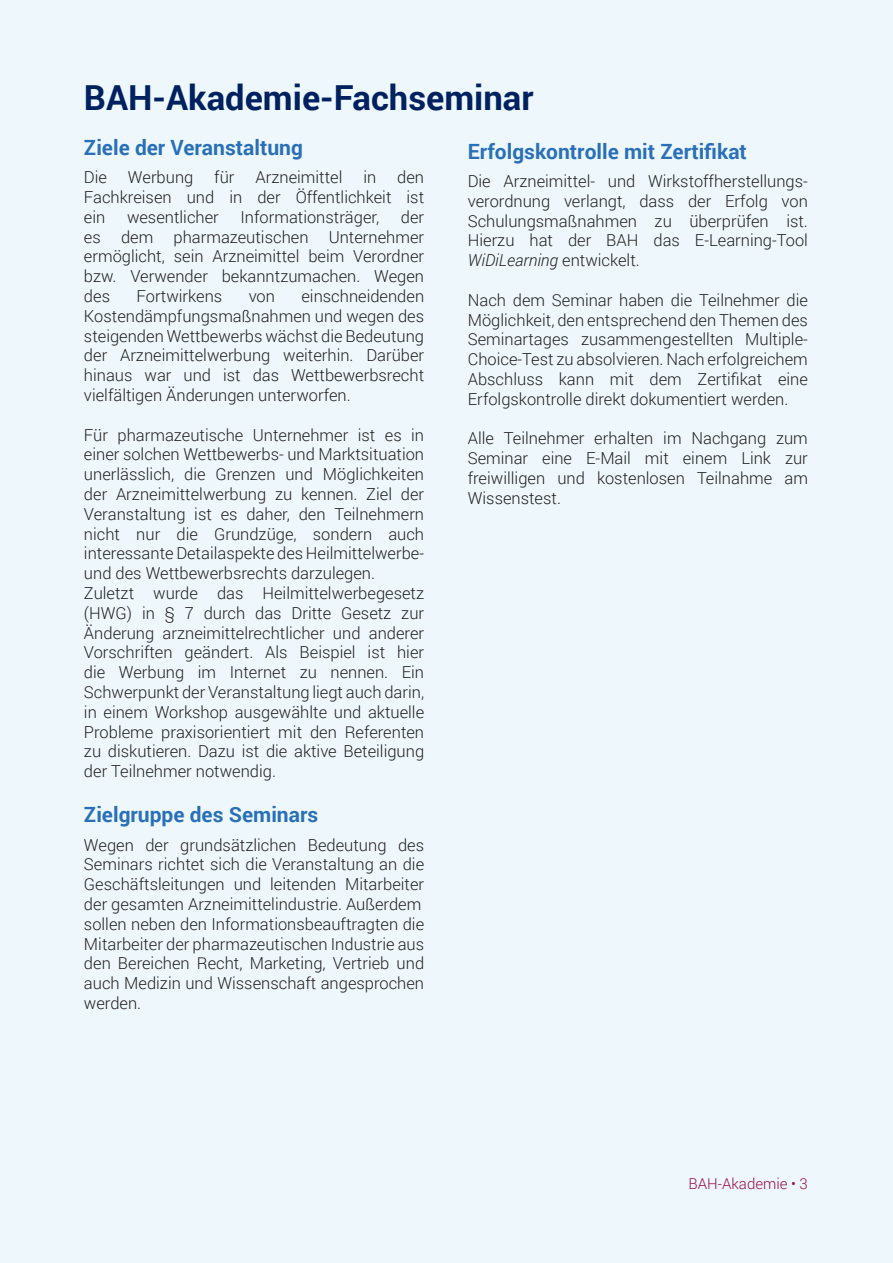
<style>
.page{position:relative;width:893px;height:1263px;background:#eef8fc}
.page>*{position:absolute;margin:0;border:0;box-sizing:border-box;transform-origin:0 0}
.t1{font:700 34.5px "Roboto";color:#002160}
.t2{font:700 21px "Roboto";color:#2a70b8}
.t3{font:300 16.5px/19.8px "Roboto";color:#231f20;text-align:justify}
.t4{font:300 15px "Roboto";color:#970d49}
.s1{font-style:italic}
</style>
<div class="page">
<h1 class="t1" style="left:84px;top:73px;width:451px">BAH-Akademie-Fachseminar</h1>
<p class="t2" style="left:84px;top:133px;width:220px">Ziele der Veranstaltung</p>
<p class="t3" style="left:84px;top:167px;width:25px">Die</p>
<p class="t3" style="left:128px;top:167px;width:67px">Werbung</p>
<p class="t3" style="left:214px;top:167px;width:22px">für</p>
<p class="t3" style="left:255px;top:167px;width:88px">Arzneimittel</p>
<p class="t3" style="left:363px;top:167px;width:14px">in</p>
<p class="t2" style="left:468px;top:136px;width:281px">Erfolgskontrolle mit Zertifikat</p>
<p class="t3" style="left:468px;top:171px;width:342px">Die Arzneimittel- und Wirkstoffherstellungs&shy;verordnung verlangt, dass der Erfolg von Schulungsmaßnahmen zu überprüfen ist.<br>Hierzu hat der BAH das E-Learning-Tool <span class="s1">WiDiLearning</span> entwickelt.</p>
<p class="t3" style="left:468px;top:289px;width:342px">Nach dem Seminar haben die Teilnehmer die Möglichkeit, den entsprechend den Themen des Seminartages zusammengestellten Multiple-Choice-Test zu absolvieren. Nach erfolgreichem Abschluss kann mit dem Zertifikat eine Erfolgskontrolle direkt dokumentiert werden.</p>
<p class="t3" style="left:468px;top:428px;width:342px">Alle Teilnehmer erhalten im Nachgang zum Seminar eine E-Mail mit einem Link zur freiwilligen und kostenlosen Teilnahme am Wissenstest.</p>
<p class="t3" style="left:84px;top:167px;width:342px;text-indent:313px">den Fachkreisen und in der Öffentlichkeit ist ein</p>
<p class="t3" style="left:127px;top:206px;width:93px">wesentlicher</p>
<p class="t3" style="left:240px;top:206px;width:140px">Informationsträger,</p>
<p class="t3" style="left:84px;top:206px;width:342px;text-indent:317px">der es dem pharmazeutischen Unternehmer ermöglicht, sein Arzneimittel beim Verordner bzw. Verwender bekanntzumachen. Wegen des</p>
<p class="t3" style="left:84px;top:286px;width:342px;text-indent:217px">einschneidenden Kostendämpfungsmaßnahmen und wegen des steigenden Wettbewerbs wächst die Bedeutung der Arzneimittelwerbung weiterhin. Darüber hinaus war und ist das Wettbewerbsrecht vielfältigen Änderungen unterworfen.</p>
<p class="t3" style="left:84px;top:424px;width:342px;text-align:left">Für pharmazeutische Unternehmer ist es in einer solchen Wettbewerbs- und Marktsituation unerlässlich, die Grenzen und Möglichkeiten der Arzneimittelwerbung zu kennen. Ziel der Veranstaltung ist es daher, den Teilnehmern nicht nur die Grundzüge, sondern auch interessante Detailaspekte des Heilmittelwerbe&shy;und des Wettbewerbsrechts darzulegen.<br>Zuletzt wurde das Heilmittelwerbegesetz (HWG) in § 7 durch das Dritte Gesetz zur Änderung arzneimittelrechtlicher und anderer Vorschriften geändert. Als Beispiel ist hier die Werbung im Internet zu nennen. Ein Schwerpunkt der Veranstaltung liegt auch darin, in einem Workshop ausgewählte und aktuelle Probleme praxisorientiert mit den Referenten zu diskutieren. Dazu ist die aktive Beteiligung der Teilnehmer notwendig.</p>
<p class="t2" style="left:84px;top:800px;width:236px">Zielgruppe des Seminars</p>
<p class="t3" style="left:84px;top:834px;width:342px;text-align:left">Wegen der grundsätzlichen Bedeutung des Seminars richtet sich die Veranstaltung an die Geschäftsleitungen und leitenden Mitarbeiter der gesamten Arzneimittelindustrie. Außerdem sollen neben den Informationsbeauftragten die Mitarbeiter der pharmazeutischen Industrie aus den Bereichen Recht, Marketing, Vertrieb und auch Medizin und Wissenschaft angesprochen werden.</p>
<p class="t3" style="left:136px;top:286px;width:87px">Fortwirkens</p>
<p class="t3" style="left:249px;top:286px;width:28px">von</p>
<p class="t4" style="left:689px;top:1174px;width:121px">BAH-Akademie • 3</p>
</div>
